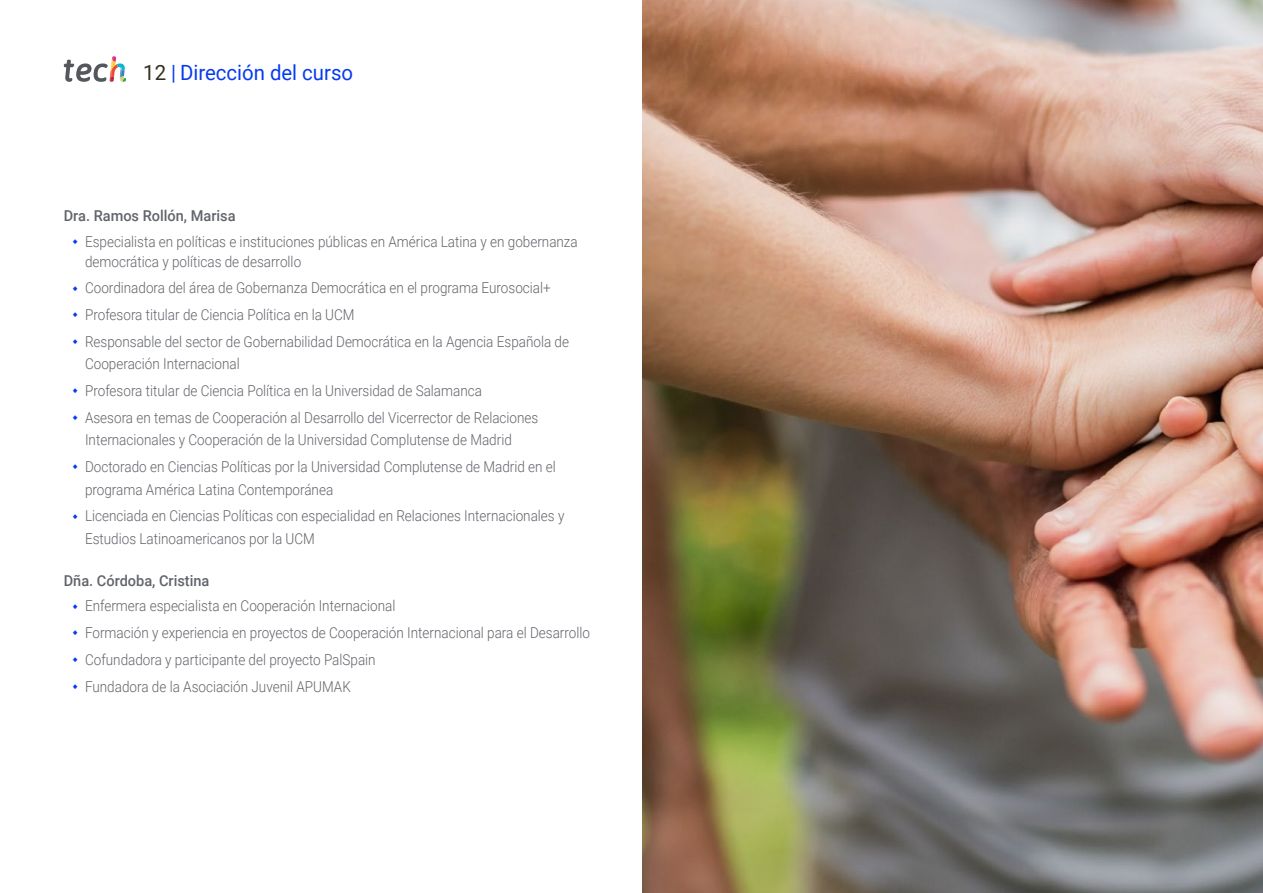
<style>
.page{position:relative;width:1263px;height:893px;background:#fff}
.page>*{position:absolute;margin:0;border:0;box-sizing:border-box;transform-origin:0 0}
.Sección___Pag{font:21px "Roboto";color:#083bee}
.t1{font:300 15px/22.5px "Roboto";color:#61646a;scale:.9 1}
.Texto_Plano{font:500 15px "Roboto";color:#61646a}
.s1{color:#312e20}
</style>
<div class="page">
<img style="left:642px;top:0;width:621px;height:893px">
<svg style="left:64px;top:56px;width:62px;height:26px"></svg>
<p class="Sección___Pag" style="left:143px;top:57px;width:211px"><span class="s1">12</span> | Dirección del curso</p>
<p class="Texto_Plano" style="left:64px;top:205px;width:173px">Dra. Ramos Rollón, Marisa</p>
<p class="t1" style="left:85px;top:231px;width:549px;line-height:19.5px">Especialista en políticas e instituciones públicas en América Latina y en gobernanza democrática y políticas de desarrollo</p>
<p class="t1" style="left:85px;top:276px;width:519px">Coordinadora del área de Gobernanza Democrática en el programa Eurosocial+</p>
<p class="t1" style="left:85px;top:303px;width:301px">Profesora titular de Ciencia Política en la UCM</p>
<p class="t1" style="left:85px;top:330px;width:539px">Responsable del sector de Gobernabilidad Democrática en la Agencia Española de<br>Cooperación Internacional</p>
<p class="t1" style="left:85px;top:379px;width:443px">Profesora titular de Ciencia Política en la Universidad de Salamanca</p>
<p class="t1" style="left:85px;top:406px;width:505px">Asesora en temas de Cooperación al Desarrollo del Vicerrector de Relaciones<br>Internacionales y Cooperación de la Universidad Complutense de Madrid</p>
<p class="t1" style="left:85px;top:455px;width:525px">Doctorado en Ciencias Políticas por la Universidad Complutense de Madrid en el programa América Latina Contemporánea</p>
<p class="t1" style="left:85px;top:504px;width:534px">Licenciada en Ciencias Políticas con especialidad en Relaciones Internacionales y<br>Estudios Latinoamericanos por la UCM</p>
<p class="Texto_Plano" style="left:64px;top:570px;width:147px">Dña. Córdoba, Cristina</p>
<p class="t1" style="left:85px;top:594px;width:346px">Enfermera especialista en Cooperación Internacional</p>
<p class="t1" style="left:85px;top:621px;width:563px">Formación y experiencia en proyectos de Cooperación Internacional para el Desarrollo</p>
<p class="t1" style="left:85px;top:648px;width:324px">Cofundadora y participante del proyecto PalSpain</p>
<p class="t1" style="left:85px;top:674px;width:297px">Fundadora de la Asociación Juvenil APUMAK</p>
</div>
